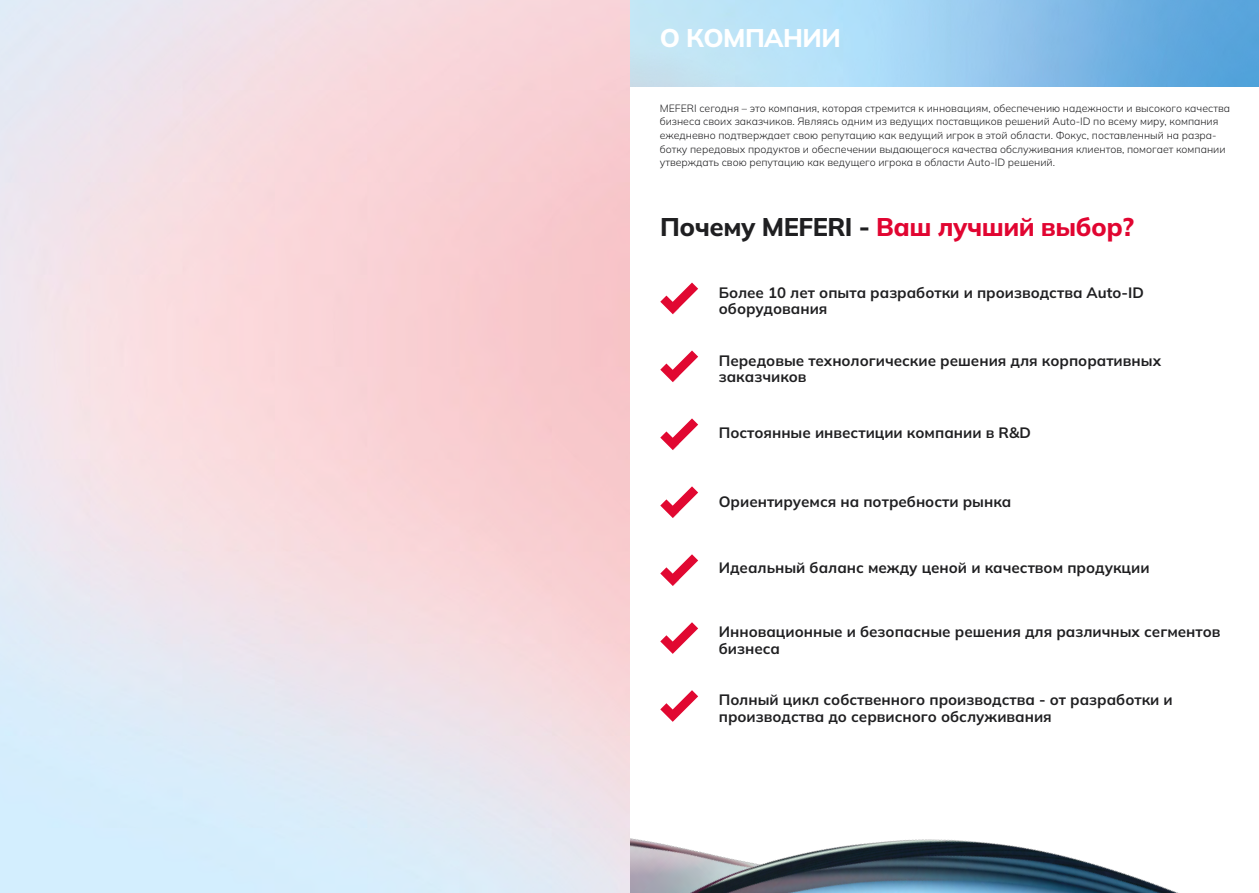
<style>
.page{position:relative;width:1259px;height:893px;background:#fff}
.page>*{position:absolute;margin:0;border:0;box-sizing:border-box;transform-origin:0 0}
.t1{font:800 25.5px "Mulish";letter-spacing:-.02em;color:#e10531}
.t2{font:800 25.5px "Mulish";letter-spacing:-.02em;color:#fff}
.t3{font:700 15px/16.6px "Mulish";color:#1f1f21}
.t4{font:300 10.5px/13.6px "Mulish";color:#1f1f21}
.s1{color:#1f1f21}
</style>
<div class="page">
<img style="left:629px;top:0;width:630px;height:86px">
<svg style="left:660px;top:283px;width:38px;height:31px"></svg>
<svg style="left:660px;top:350px;width:38px;height:32px"></svg>
<svg style="left:660px;top:418px;width:38px;height:32px"></svg>
<svg style="left:660px;top:486px;width:38px;height:32px"></svg>
<img style="left:629px;top:552px;width:549px;height:341px">
<h1 class="t2" style="left:660px;top:20px;width:182px">О КОМПАНИИ</h1>
<p class="t4" style="left:660px;top:101px;width:572px">MEFERI сегодня – это компания, которая стремится к инновациям, обеспечению надежности и высокого качества бизнеса своих заказчиков. Являясь одним из ведущих поставщиков решений Auto-ID по всему миру, компания ежедневно подтверждает свою репутацию как ведущий игрок в этой области. Фокус, поставленный на разра&shy;ботку передовых продуктов и обеспечении выдающегося качества обслуживания клиентов, помогает компании утверждать свою репутацию как ведущего игрока в области Auto-ID решений.</p>
<h1 class="t1" style="left:660px;top:209px;width:475px"><span class="s1">Почему MEFERI -</span> Ваш лучший выбор?</h1>
<h2 class="t3" style="left:719px;top:283px;width:426px">Более 10 лет опыта разработки и производства Auto-ID оборудования</h2>
<h2 class="t3" style="left:719px;top:351px;width:444px">Передовые технологические решения для корпоративных заказчиков</h2>
<h2 class="t3" style="left:719px;top:424px;width:313px">Постоянные инвестиции компании в R&amp;D</h2>
<h2 class="t3" style="left:719px;top:493px;width:294px">Ориентируемся на потребности рынка</h2>
<h2 class="t3" style="left:719px;top:559px;width:432px">Идеальный баланс между ценой и качеством продукции</h2>
<h2 class="t3" style="left:719px;top:623px;width:503px">Инновационные и безопасные решения для различных сегментов бизнеса</h2>
<h2 class="t3" style="left:719px;top:691px;width:455px">Полный цикл собственного производства - от разработки и производства до сервисного обслуживания</h2>
</div>
